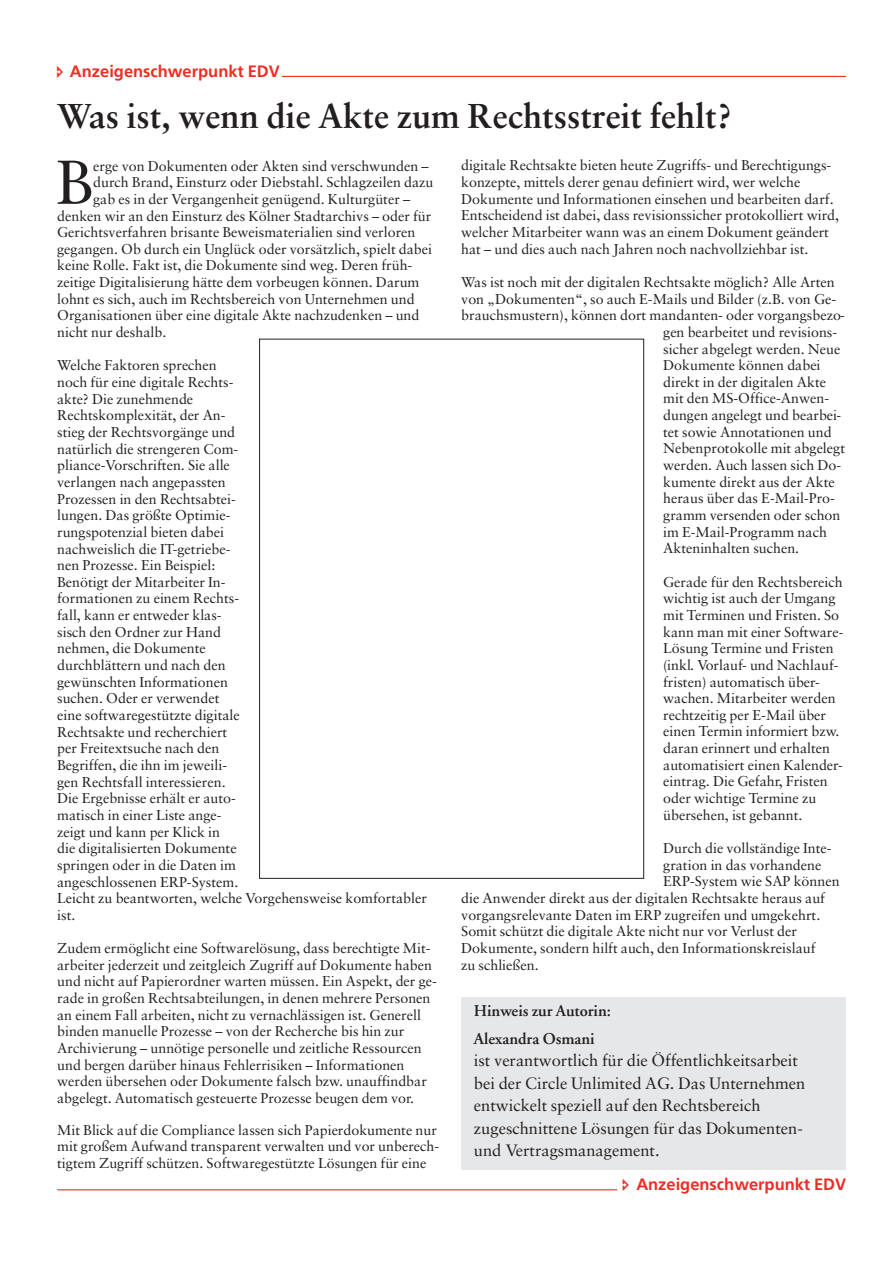
<style>
.page{position:relative;width:893px;height:1263px;background:#fff}
.page>*{position:absolute;margin:0;border:0;box-sizing:border-box;transform-origin:0 0}
.t1{font:61.95px "Sabon";color:#231f20}
.t2{font:700 34.5px "Sabon";color:#231f20}
.t3{font:16.5px/22.5px "Sabon";color:#231f20}
.t4{font:700 16.5px "Frutiger";color:#ee2d24}
.t5{font:600 16.5px/27.3px "Adobe Garamond";color:#231f20}
.t6{font:14.25px/16.6px "Sabon";color:#231f20}
</style>
<div class="page">
<hr style="left:57px;top:1189px;width:560px;height:1px;background:#ee2d24">
<hr style="left:282px;top:76px;width:564px;height:1px;background:#ee2d24">
<div style="left:461px;top:997px;width:385px;height:172px;background:#e6e7e8"></div>
<p class="t4" style="left:70px;top:64px;width:211px">Anzeigenschwerpunkt EDV</p>
<h2 class="t2" style="left:57px;top:102px;width:676px">Was ist, wenn die Akte zum Rechtsstreit fehlt?</h2>
<h1 class="t1" style="left:56px;top:157px;width:39px">B</h1>
<p class="t6" style="left:93px;top:158px;width:337px">erge von Dokumenten oder Akten sind verschwunden –</p>
<p class="t6" style="left:93px;top:175px;width:342px">durch Brand, Einsturz oder Diebstahl. Schlagzeilen dazu</p>
<p class="t6" style="left:93px;top:192px;width:318px">gab es in der Vergangenheit genügend. Kulturgüter –</p>
<p class="t6" style="left:57px;top:208px;width:376px">denken wir an den Einsturz des Kölner Stadtarchivs – oder für</p>
<p class="t6" style="left:57px;top:225px;width:360px">Gerichtsverfahren brisante Beweismaterialien sind verloren</p>
<p class="t6" style="left:57px;top:242px;width:376px">gegangen. Ob durch ein Unglück oder vorsätzlich, spielt dabei</p>
<p class="t6" style="left:57px;top:258px;width:357px">keine Rolle. Fakt ist, die Dokumente sind weg. Deren früh-</p>
<p class="t6" style="left:57px;top:275px;width:364px">zeitige Digitalisierung hätte dem vorbeugen können. Darum</p>
<p class="t6" style="left:57px;top:292px;width:359px">lohnt es sich, auch im Rechtsbereich von Unternehmen und</p>
<p class="t6" style="left:57px;top:308px;width:364px">Organisationen über eine digitale Akte nachzudenken – und</p>
<p class="t6" style="left:57px;top:325px;width:111px">nicht nur des halb.</p>
<p class="t6" style="left:57px;top:358px;width:371px">Welche Faktoren sprechen<br>noch für eine digitale Rechts -<br>akte? Die zunehmende<br>Rechts komplexität, der An-<br>stieg der Rechtsvorgänge und<br>natürlich die strengeren Com-<br>pliance-Vorschriften. Sie alle<br>verlangen nach angepassten<br>Prozessen in den Rechtsabtei-<br>lungen. Das größte Optimie-<br>rungspotenzial bieten dabei<br>nachweislich die IT-getriebe-<br>nen Prozesse. Ein Beispiel:<br>Benötigt der Mitarbeiter In-<br>formationen zu einem Rechts-<br>fall, kann er entweder klas-<br>sisch den Ordner zur Hand<br>nehmen, die Dokumente<br>durchblättern und nach den<br>gewünschten Informationen<br>suchen. Oder er verwendet<br>eine softwaregestützte digitale<br>Rechtsakte und recherchiert<br>per Freitextsuche nach den<br>Begriffen, die ihn im jeweili-<br>gen Rechtsfall interessieren.<br>Die Ergebnisse erhält er auto-<br>matisch in einer Liste ange-<br>zeigt und kann per Klick in<br>die digitalisierten Dokumente<br>springen oder in die Daten im<br>angeschlossenen ERP-System.<br>Leicht zu beantworten, welche Vorgehensweise komfortabler ist.</p>
<p class="t6" style="left:57px;top:941px;width:381px">Zudem ermöglicht eine Softwarelösung, dass berechtigte Mit&shy;arbeiter jederzeit und zeitgleich Zugriff auf Dokumente haben und nicht auf Papierordner warten müssen. Ein Aspekt, der ge&shy;rade in großen Rechtsabteilungen, in denen mehrere Personen an einem Fall arbeiten, nicht zu vernachlässigen ist. Generell binden manuelle Prozesse – von der Recherche bis hin zur Archivierung – unnötige personelle und zeitliche Ressourcen und bergen darüber hinaus Fehlerrisiken – Informationen werden übersehen oder Dokumente falsch bzw. unauffindbar abgelegt. Automatisch gesteuerte Prozesse beugen dem vor.</p>
<p class="t6" style="left:57px;top:1123px;width:383px">Mit Blick auf die Compliance lassen sich Papierdokumente nur mit großem Aufwand transparent verwalten und vor unberech&shy;tigtem Zugriff schützen. Softwaregestützte Lösungen für eine</p>
<p class="t6" style="left:461px;top:158px;width:379px">digitale Rechtsakte bieten heute Zugriffs- und Berechtigungs&shy;konzepte, mittels derer genau definiert wird, wer welche Dokumente und Informationen einsehen und bearbeiten darf.<br>Entscheidend ist dabei, dass revisionssicher protokolliert wird, welcher Mitarbeiter wann was an einem Dokument geändert hat – und dies auch nach Jahren noch nachvollziehbar ist.</p>
<p class="t6" style="left:461px;top:275px;width:375px">Was ist noch mit der digitalen Rechtsakte möglich? Alle Arten</p>
<p class="t6" style="left:461px;top:292px;width:376px">von „Dokumenten“, so auch E-Mails und Bilder (z.B. von Ge-</p>
<p class="t6" style="left:461px;top:308px;width:385px">brauchsmustern), können dort mandanten- oder vorgangsbezo-</p>
<p class="t6" style="left:663px;top:325px;width:175px">gen bearbeitet und revisions-</p>
<p class="t6" style="left:663px;top:341px;width:179px">sicher abgelegt werden. Neue</p>
<p class="t6" style="left:663px;top:358px;width:159px">Dokumente können dabei</p>
<p class="t6" style="left:663px;top:375px;width:164px">direkt in der digitalen Akte</p>
<p class="t6" style="left:663px;top:391px;width:167px">mit den MS-Office-Anwen-</p>
<p class="t6" style="left:663px;top:408px;width:179px">dungen angelegt und bearbei-</p>
<p class="t6" style="left:663px;top:425px;width:170px">tet sowie Annotationen und</p>
<p class="t6" style="left:663px;top:441px;width:183px">Nebenprotokolle mit abgelegt</p>
<p class="t6" style="left:663px;top:458px;width:179px">werden. Auch lassen sich Do-</p>
<p class="t6" style="left:663px;top:475px;width:173px">kumente direkt aus der Akte</p>
<p class="t6" style="left:663px;top:491px;width:173px">heraus über das E-Mail-Pro-</p>
<p class="t6" style="left:663px;top:508px;width:179px">gramm versenden oder schon</p>
<p class="t6" style="left:663px;top:525px;width:165px">im E-Mail-Pro gramm nach</p>
<p class="t6" style="left:663px;top:541px;width:137px">Akteninhalten suchen.</p>
<p class="t6" style="left:663px;top:575px;width:182px">Gerade für den Rechtsbereich wichtig ist auch der Umgang mit Terminen und Fristen. So kann man mit einer Software-<br>Lösung Termine und Fristen (inkl. Vorlauf- und Nachlauf&shy;fristen) automatisch über - wachen. Mit arbeiter werden rechtzeitig per E-Mail über einen Termin informiert bzw. daran erinnert und erhalten automatisiert einen Kalender&shy;eintrag. Die Gefahr, Fristen oder wichtige Termine zu übersehen, ist gebannt.</p>
<p class="t6" style="left:663px;top:841px;width:170px">Durch die vollständige Inte-</p>
<p class="t6" style="left:663px;top:858px;width:160px">gration in das vorhandene</p>
<p class="t6" style="left:663px;top:874px;width:178px">ERP-System wie SAP können</p>
<p class="t6" style="left:461px;top:891px;width:365px">die Anwender direkt aus der digitalen Rechtsakte heraus auf</p>
<p class="t6" style="left:461px;top:908px;width:361px">vorgangsrelevante Daten im ERP zugreifen und umgekehrt.</p>
<p class="t6" style="left:461px;top:924px;width:337px">Somit schützt die digitale Akte nicht nur vor Verlust der</p>
<p class="t6" style="left:461px;top:941px;width:356px">Dokumente, sondern hilft auch, den Informationskreislauf</p>
<p class="t6" style="left:461px;top:958px;width:79px">zu schließen.</p>
<p class="t5" style="left:474px;top:999px;width:139px">Hinweis zur Autorin:<br>Alexandra Osmani</p>
<p class="t3" style="left:474px;top:1050px;width:333px">ist verantwortlich für die Öffentlichkeitsarbeit bei der Circle Unlimited AG. Das Unternehmen entwickelt speziell auf den Rechtsbereich zugeschnittene Lösungen für das Dokumenten&shy;und Vertragsmanagement.</p>
<p class="t4" style="left:636px;top:1178px;width:211px">Anzeigenschwerpunkt EDV</p>
</div>
